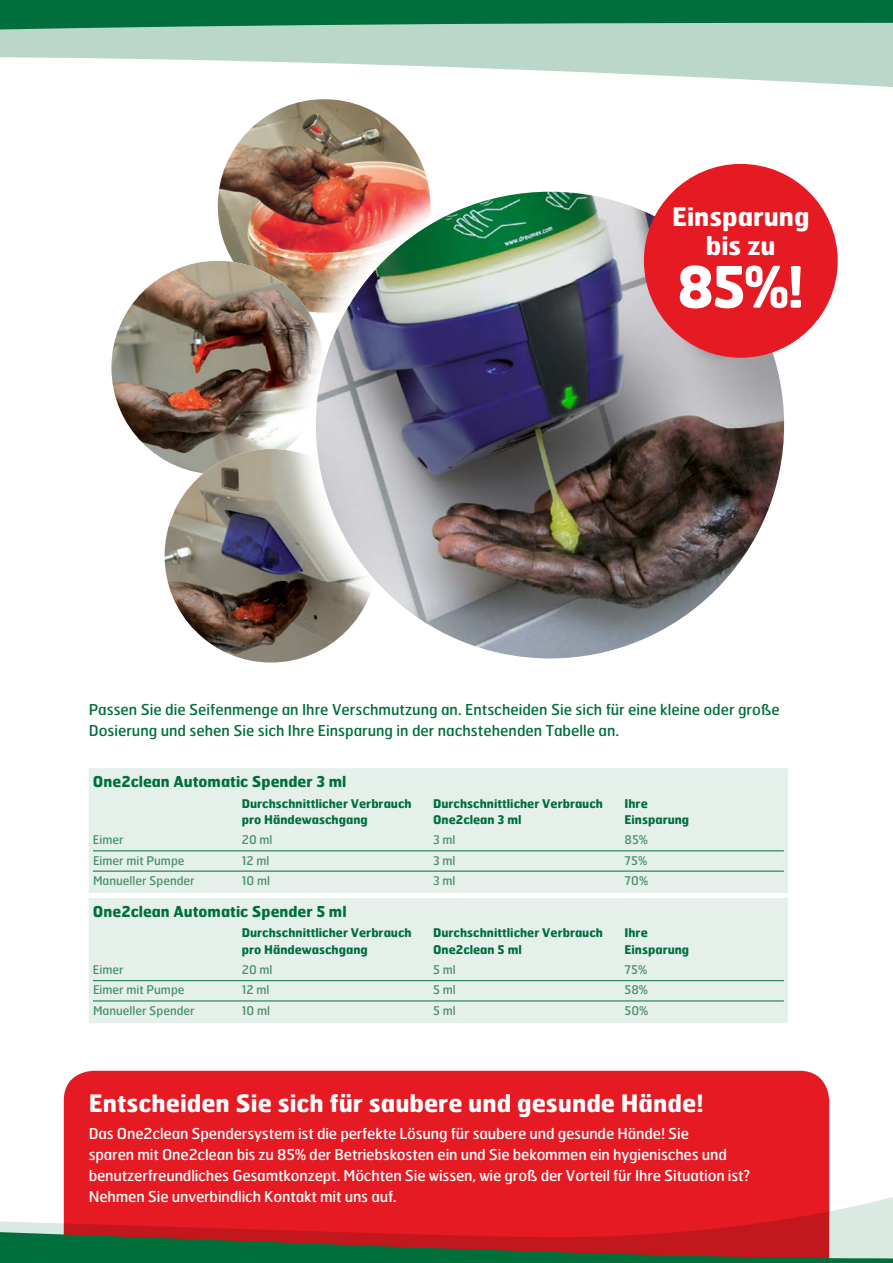
<style>
.page{position:relative;width:893px;height:1263px;background:#fff}
.page>*{position:absolute;margin:0;border:0;box-sizing:border-box;transform-origin:0 0}
.t1{font:700 57px "Dreumex Hermes";color:#fff}
.t2{font:700 25.5px/29.1px "Dreumex Hermes";color:#fff;text-align:center}
.t3{font:700 24px "Dreumex Hermes";color:#fff}
.t4{font:15px/21px "Dreumex Hermes";letter-spacing:-.01em;color:#fff}
.t5{font:15px/21px "Dreumex Hermes";color:#006f3c}
.t6{font:700 15px "Dreumex Hermes";color:#006f3c}
.t7{font:700 12px "Dreumex Hermes";color:#006f3c}
.t8{font:12px "Dreumex Hermes";color:#499269}
</style>
<div class="page">
<div style="left:64px;top:1071px;width:765px;height:122px;background:#e51a23"></div>
<div style="left:89px;top:768px;width:699px;height:255px;background:#e5f0eb"></div>
<div style="left:89px;top:893px;width:699px;height:5px;background:#fff"></div>
<hr style="left:93px;top:851px;width:691px;height:1px;background:#006f3c">
<hr style="left:93px;top:871px;width:691px;height:1px;background:#006f3c">
<hr style="left:93px;top:980px;width:691px;height:1px;background:#006f3c">
<hr style="left:93px;top:1001px;width:691px;height:1px;background:#006f3c">
<img style="left:218px;top:99px;width:212px;height:214px;border-radius:107px">
<img style="left:111px;top:261px;width:213px;height:213px;border-radius:107px">
<img style="left:165px;top:449px;width:212px;height:213px;border-radius:107px">
<img style="left:275px;top:151px;width:550px;height:512px">
<img style="left:316px;top:192px;width:468px;height:466px">
<div style="left:644px;top:164px;width:194px;height:194px;background:#e51a23;border-radius:50%"></div>
<svg style="left:63px;top:1193px;width:830px;height:20px;background:#e52b33"></svg>
<svg style="left:0;top:1213px;width:893px;height:50px;background:#93473b"></svg>
<svg style="left:250px;top:99px;width:148px;height:30px"></svg>
<svg style="left:0;top:0;width:893px;height:87px;fill:#bbd7c9"></svg>
<h2 class="t2" style="left:672px;top:200px;width:139px">Einsparung bis zu</h2>
<h1 class="t1" style="left:677px;top:236px;width:129px">85%!</h1>
<p class="t5" style="left:89px;top:698px;width:693px">Passen Sie die Seifenmenge an Ihre Verschmutzung an. Entscheiden Sie sich für eine kleine oder große<br>Dosierung und sehen Sie sich Ihre Einsparung in der nachstehenden Tabelle an.</p>
<p class="t6" style="left:93px;top:768px;width:255px">One2clean Automatic Spender 3 ml</p>
<p class="t7" style="left:242px;top:793px;width:171px">Durchschnittlicher Verbrauch</p>
<p class="t7" style="left:433px;top:793px;width:171px">Durchschnittlicher Verbrauch</p>
<p class="t7" style="left:624px;top:793px;width:25px">Ihre</p>
<p class="t7" style="left:242px;top:809px;width:127px">pro Händewaschgang</p>
<p class="t7" style="left:433px;top:809px;width:90px">One2clean 3 ml</p>
<p class="t7" style="left:624px;top:809px;width:66px">Einsparung</p>
<p class="t8" style="left:93px;top:829px;width:32px">Eimer</p>
<p class="t8" style="left:242px;top:829px;width:32px">20 ml</p>
<p class="t8" style="left:433px;top:829px;width:24px">3 ml</p>
<p class="t8" style="left:624px;top:829px;width:25px">85%</p>
<p class="t8" style="left:93px;top:850px;width:93px">Eimer mit Pumpe</p>
<p class="t8" style="left:242px;top:850px;width:29px">12 ml</p>
<p class="t8" style="left:433px;top:850px;width:24px">3 ml</p>
<p class="t8" style="left:624px;top:850px;width:24px">75%</p>
<p class="t8" style="left:93px;top:870px;width:103px">Manueller Spender</p>
<p class="t8" style="left:242px;top:870px;width:30px">10 ml</p>
<p class="t8" style="left:433px;top:870px;width:24px">3 ml</p>
<p class="t8" style="left:625px;top:870px;width:25px">70%</p>
<p class="t6" style="left:93px;top:898px;width:255px">One2clean Automatic Spender 5 ml</p>
<p class="t7" style="left:242px;top:922px;width:171px">Durchschnittlicher Verbrauch</p>
<p class="t7" style="left:433px;top:922px;width:171px">Durchschnittlicher Verbrauch</p>
<p class="t7" style="left:624px;top:922px;width:25px">Ihre</p>
<p class="t7" style="left:242px;top:939px;width:127px">pro Händewaschgang</p>
<p class="t7" style="left:433px;top:939px;width:90px">One2clean 5 ml</p>
<p class="t7" style="left:624px;top:939px;width:66px">Einsparung</p>
<p class="t8" style="left:93px;top:959px;width:32px">Eimer</p>
<p class="t8" style="left:242px;top:959px;width:32px">20 ml</p>
<p class="t8" style="left:433px;top:959px;width:24px">5 ml</p>
<p class="t8" style="left:624px;top:959px;width:24px">75%</p>
<p class="t8" style="left:93px;top:979px;width:93px">Eimer mit Pumpe</p>
<p class="t8" style="left:242px;top:979px;width:29px">12 ml</p>
<p class="t8" style="left:433px;top:979px;width:24px">5 ml</p>
<p class="t8" style="left:624px;top:979px;width:25px">58%</p>
<p class="t8" style="left:93px;top:1000px;width:103px">Manueller Spender</p>
<p class="t8" style="left:242px;top:1000px;width:30px">10 ml</p>
<p class="t8" style="left:433px;top:1000px;width:24px">5 ml</p>
<p class="t8" style="left:625px;top:1000px;width:25px">50%</p>
<h3 class="t3" style="left:89px;top:1082px;width:617px">Entscheiden Sie sich für saubere und gesunde Hände!</h3>
<p class="t4" style="left:89px;top:1122px;width:663px">Das One2clean Spendersystem ist die perfekte Lösung für saubere und gesunde Hände! Sie<br>sparen mit One2clean bis zu 85% der Betriebskosten ein und Sie bekommen ein hygienisches und benutzerfreundliches Gesamtkonzept. Möchten Sie wissen, wie groß der Vorteil für Ihre Situation ist?<br>Nehmen Sie unverbindlich Kontakt mit uns auf.</p>
</div>
